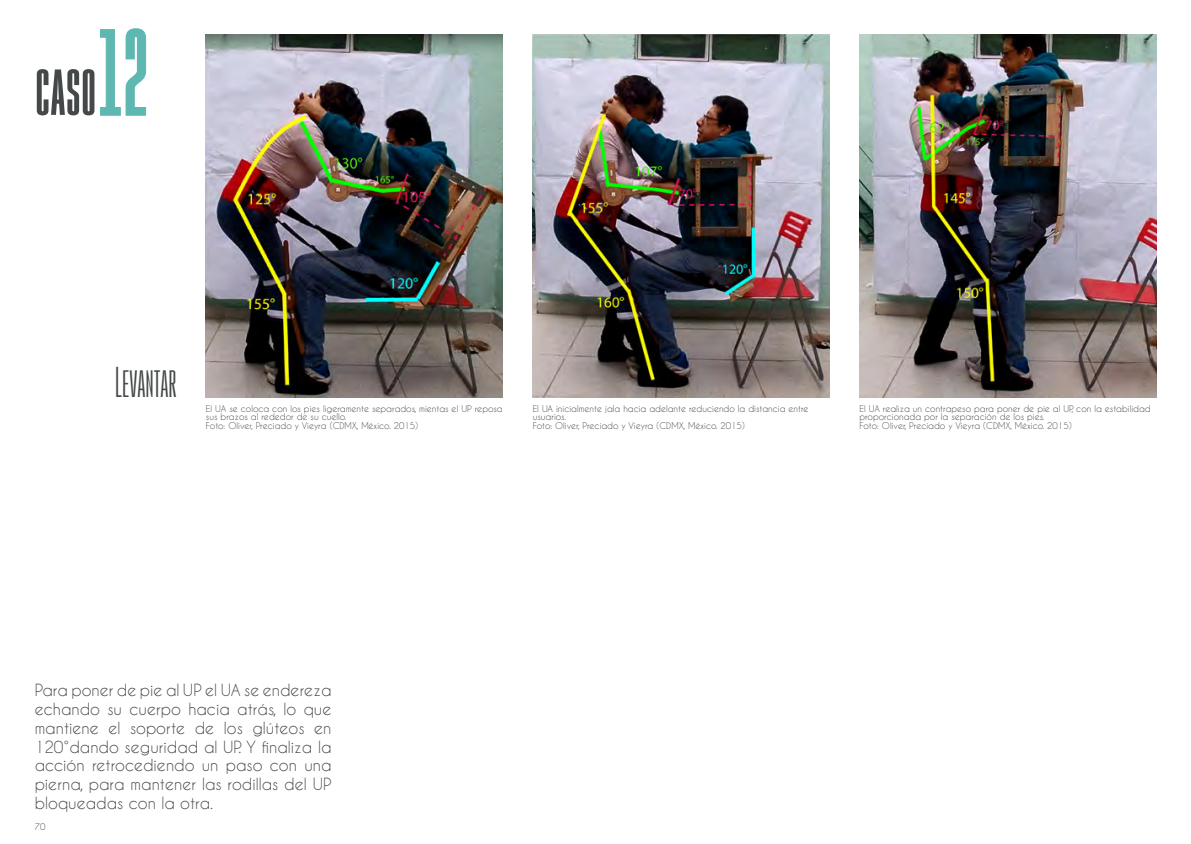
<style>
.page{position:relative;width:1191px;height:844px;background:#fff}
.page>*{position:absolute;margin:0;border:0;box-sizing:border-box;transform-origin:0 0}
.t1{font:700 52.5px "Gobold High";color:#454849}
.t2{font:100 31.5px "Gobold High";color:#454849}
.t3{font:15.75px/18.9px "Caviar Dreams";color:#454849;text-align:justify}
.t4{font:8.75px/8.8px "Caviar Dreams";color:#454849}
.s1{font-size:87.5px;color:#5eb8b1}
</style>
<div class="page">
<svg style="left:100px;top:28px;width:46px;height:88px"></svg>
<img style="left:206px;top:35px;width:297px;height:362px">
<img style="left:533px;top:35px;width:296px;height:362px">
<img style="left:859px;top:35px;width:297px;height:362px">
<h1 class="t1" style="left:35px;top:57px;width:116px">CASO<span class="s1">12</span></h1>
<h2 class="t2" style="left:115px;top:363px;width:63px">Levantar</h2>
<p class="t4" style="left:206px;top:404px;width:298px">El UA se coloca con los pies ligeramente separados, mientas el UP reposa sus brazos al rededor de su cuello.<br>Foto: Oliver, Preciado y Vieyra (CDMX, México. 2015)</p>
<p class="t4" style="left:533px;top:404px;width:277px">El UA inicialmente jala hacia adelante reduciendo la distancia entre usuarios.<br>Foto: Oliver, Preciado y Vieyra (CDMX, México. 2015)</p>
<p class="t4" style="left:859px;top:404px;width:293px">El UA realiza un contrapeso para poner de pie al UP, con la estabilidad proporcionada por la separación de los pies.<br>Foto: Oliver, Preciado y Vieyra (CDMX, México. 2015)</p>
<p class="t3" style="left:35px;top:679px;width:298px">Para poner de pie al UP el UA se endereza echando su cuerpo hacia atrás, lo que mantiene el soporte de los glúteos en 120°dando seguridad al UP. Y finaliza la acción retrocediendo un paso con una pierna, para mantener las rodillas del UP bloqueadas con la otra.</p>
<p class="t4" style="left:35px;top:822px;width:12px">70</p>
</div>
